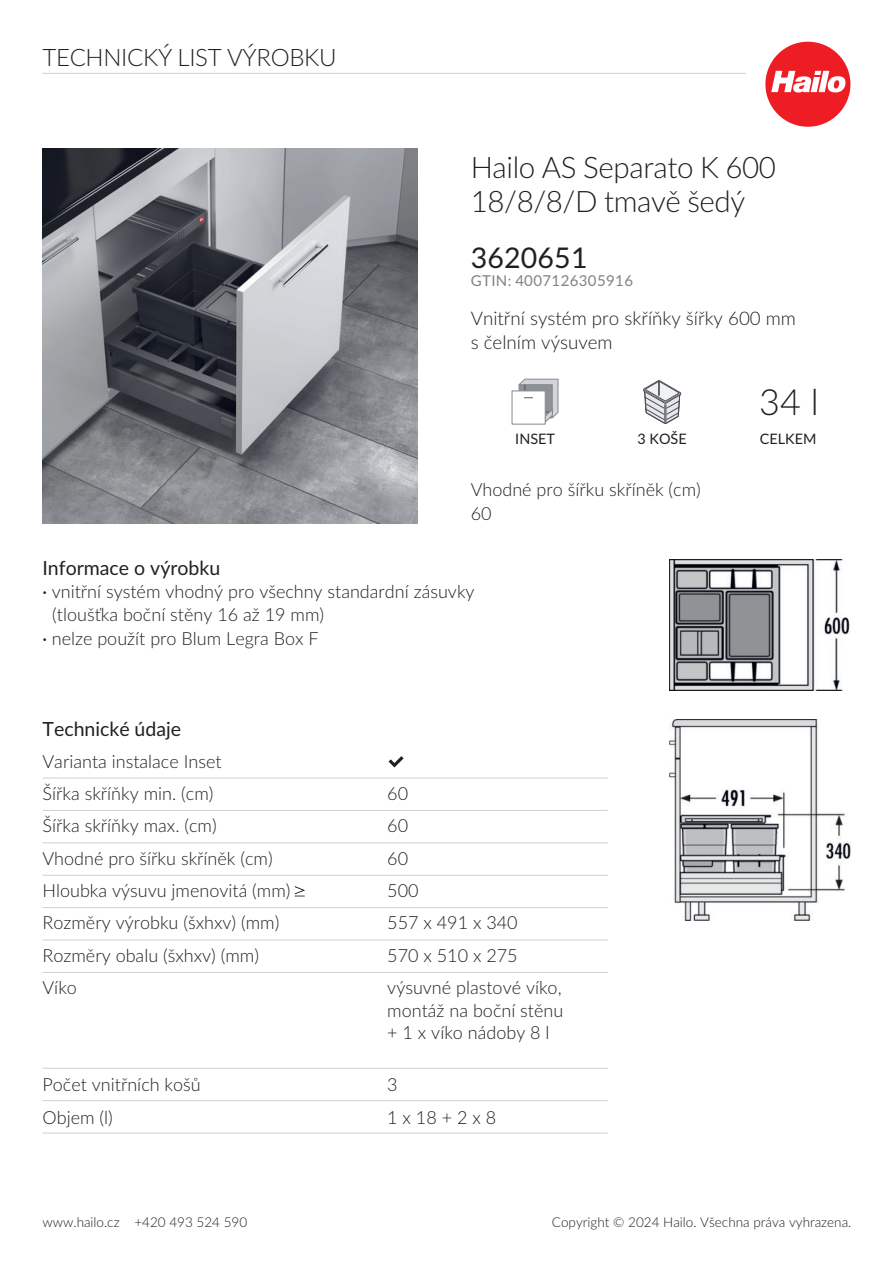
<style>
.page{position:relative;width:893px;height:1263px;background:#fff}
.page>*{position:absolute;margin:0;border:0;box-sizing:border-box;transform-origin:0 0}
.t1{font:300 36px "Lato";color:#231f20}
.t2{font:300 29.55px/34.5px "Lato";letter-spacing:-.015em;color:#231f20}
.t3{font:28.5px "Lato";letter-spacing:.005em;color:#231f20}
.t4{font:300 24px "Lato";letter-spacing:-.015em;color:#231f20}
.t5{font:19.5px "Lato";color:#231f20}
.t6{font:300 18.75px/24.2px "Lato";color:#231f20}
.t7{font:300 18px/32.4px "Lato";color:#231f20}
.t8{font:15px "Lato";letter-spacing:.025em;color:#808285}
.t9{font:14.4px "Lato";color:#231f20}
.t10{font:300 13.5px "Lato";color:#231f20}
.s1{font-weight:400}
</style>
<div class="page">
<img style="left:669px;top:720px;width:181px;height:200px">
<img style="left:43px;top:149px;width:375px;height:375px">
<hr style="left:43px;top:73px;width:702px;height:1px;background:#d1d2d4">
<div style="left:512px;top:391px;width:33px;height:33px;background:#fff;border:1px solid #868a91"></div>
<svg style="left:518px;top:379px;width:41px;height:44px"></svg>
<svg style="left:643px;top:380px;width:39px;height:44px"></svg>
<div style="left:765px;top:42px;width:85px;height:85px;background:#ee1d23;border-radius:50%"></div>
<svg style="left:771px;top:71px;width:75px;height:21px"></svg>
<svg style="left:295px;top:886px;width:10px;height:10px"></svg>
<hr style="left:43px;top:777px;width:565px;height:1px;background:#d1d2d4">
<hr style="left:43px;top:810px;width:565px;height:1px;background:#d1d2d4">
<hr style="left:43px;top:842px;width:565px;height:1px;background:#d1d2d4">
<hr style="left:43px;top:875px;width:565px;height:1px;background:#d1d2d4">
<hr style="left:43px;top:907px;width:565px;height:1px;background:#d1d2d4">
<hr style="left:43px;top:939px;width:565px;height:1px;background:#d1d2d4">
<hr style="left:43px;top:1068px;width:565px;height:1px;background:#d1d2d4">
<hr style="left:43px;top:1100px;width:565px;height:1px;background:#d1d2d4">
<hr style="left:43px;top:972px;width:565px;height:1px;background:#d1d2d4">
<hr style="left:43px;top:1132px;width:565px;height:1px;background:#d1d2d4">
<svg style="left:389px;top:756px;width:15px;height:11px"></svg>
<img style="left:669px;top:560px;width:181px;height:131px">
<h3 class="t4" style="left:43px;top:47px;width:296px">TECHNICKÝ LIST VÝROBKU</h3>
<h2 class="t2" style="left:471px;top:152px;width:307px">Hailo AS Separato K 600<br>18/8/8/D tmavě šedý</h2>
<h3 class="t3" style="left:471px;top:245px;width:118px">3620651</h3>
<p class="t8" style="left:471px;top:274px;width:164px">GTIN: 4007126305916</p>
<p class="t6" style="left:471px;top:307px;width:327px">Vnitřní systém pro skříňky šířky 600 mm s čelním výsuvem</p>
<h1 class="t1" style="left:759px;top:386px;width:61px">34 l</h1>
<p class="t9" style="left:515px;top:432px;width:41px">INSET</p>
<p class="t9" style="left:637px;top:432px;width:51px">3 KOŠE</p>
<p class="t9" style="left:760px;top:432px;width:58px">CELKEM</p>
<p class="t7" style="left:471px;top:479px;width:232px;line-height:23.2px">Vhodné pro šířku skříněk (cm)<br>60</p>
<p class="t5" style="left:43px;top:559px;width:179px">Informace o výrobku</p>
<p class="t7" style="left:43px;top:576px;width:434px"><span class="s1">·</span> vnitřní systém vhodný pro všechny standardní zásuvky</p>
<p class="t7" style="left:52px;top:600px;width:273px">(tloušťka boční stěny 16 až 19 mm)</p>
<p class="t7" style="left:43px;top:623px;width:278px"><span class="s1">·</span> nelze použít pro Blum Legra Box F</p>
<p class="t5" style="left:43px;top:720px;width:140px">Technické údaje</p>
<p class="t7" style="left:43px;top:746px;width:250px">Varianta instalace Inset<br>Šířka skříňky min. (cm)<br>Šířka skříňky max. (cm)<br>Vhodné pro šířku skříněk (cm)<br>Hloubka výsuvu jmenovitá (mm)<br>Rozměry výrobku (šxhxv) (mm)<br>Rozměry obalu (šxhxv) (mm)<br>Víko</p>
<p class="t7" style="left:43px;top:1070px;width:160px">Počet vnitřních košů<br>Objem (l)</p>
<p class="t7" style="left:387px;top:778px;width:132px">60<br>60<br>60<br>500<br>557 x 491 x 340<br>570 x 510 x 275</p>
<p class="t7" style="left:387px;top:977px;width:178px;line-height:22.5px;text-align:justify">výsuvné plastové víko, montáž na boční stěnu + 1 x víko nádoby 8 l</p>
<p class="t7" style="left:387px;top:1070px;width:110px">3<br>1 x 18 + 2 x 8</p>
<p class="t10" style="left:43px;top:1216px;width:206px">www.hailo.cz +420 493 524 590</p>
<p class="t10" style="left:552px;top:1216px;width:301px">Copyright © 2024 Hailo. Všechna práva vyhrazena.</p>
</div>
